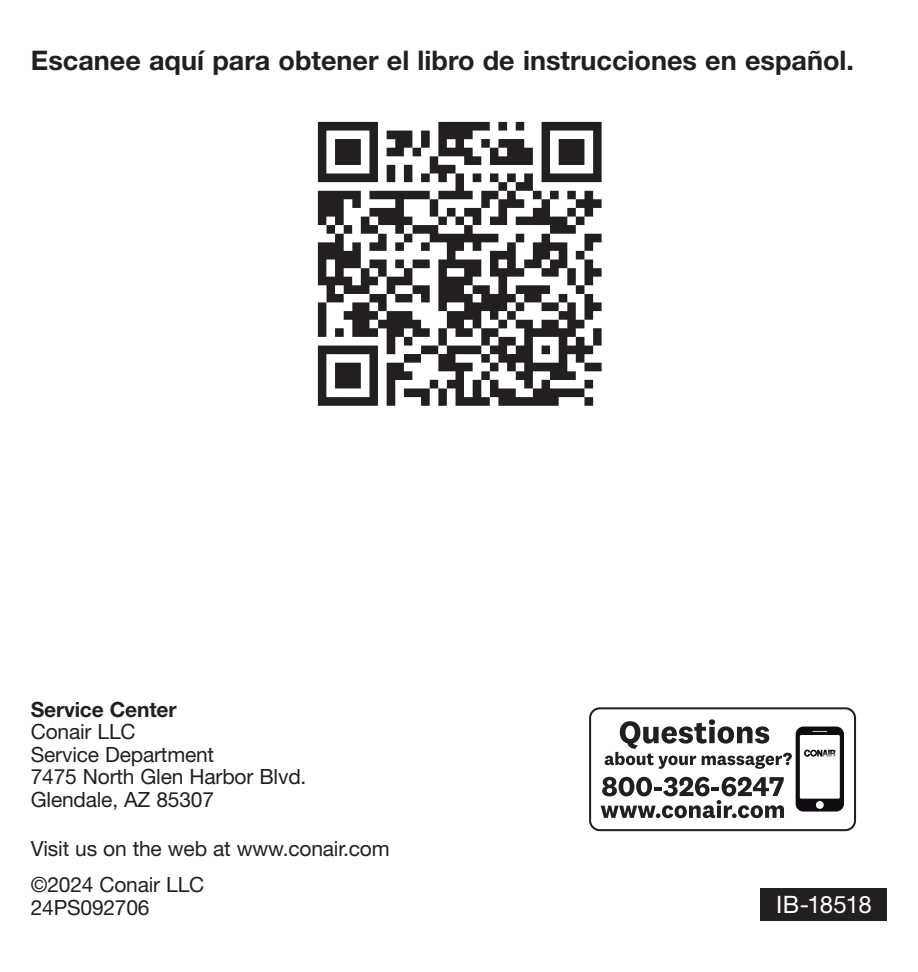
<style>
.page{position:relative;width:918px;height:972px;background:#fff}
.page>*{position:absolute;margin:0;border:0;box-sizing:border-box;transform-origin:0 0}
.t1{font:700 27px "Helvetica Neue LT Std";color:#231f20}
.t2{font:24px "Helvetica Neue LT Std";letter-spacing:-.04em;color:#fff}
.t3{font:21px/22.5px "Helvetica Neue LT Std";letter-spacing:-.01em;color:#231f20}
.t4{font:700 21px "Helvetica Neue LT Std";letter-spacing:-.01em;color:#231f20}
</style>
<div class="page">
<img style="left:317px;top:121px;width:285px;height:285px">
<div style="left:761px;top:889px;width:126px;height:32px;background:#231f20"></div>
<svg style="left:589px;top:707px;width:267px;height:124px"></svg>
<p class="t1" style="left:31px;top:44px;width:825px">Escanee aquí para obtener el libro de instrucciones en español.</p>
<p class="t4" style="left:31px;top:697px;width:147px">Service Center</p>
<p class="t3" style="left:31px;top:720px;width:277px">Conair LLC<br>Service Department<br>7475 North Glen Harbor Blvd.<br>Glendale, AZ 85307</p>
<p class="t3" style="left:31px;top:831px;width:360px;line-height:36px">Visit us on the web at www.conair.com ©2024 Conair LLC</p>
<p class="t3" style="left:31px;top:896px;width:120px">24PS092706</p>
<p class="t2" style="left:776px;top:891px;width:97px">IB-18518</p>
</div>
